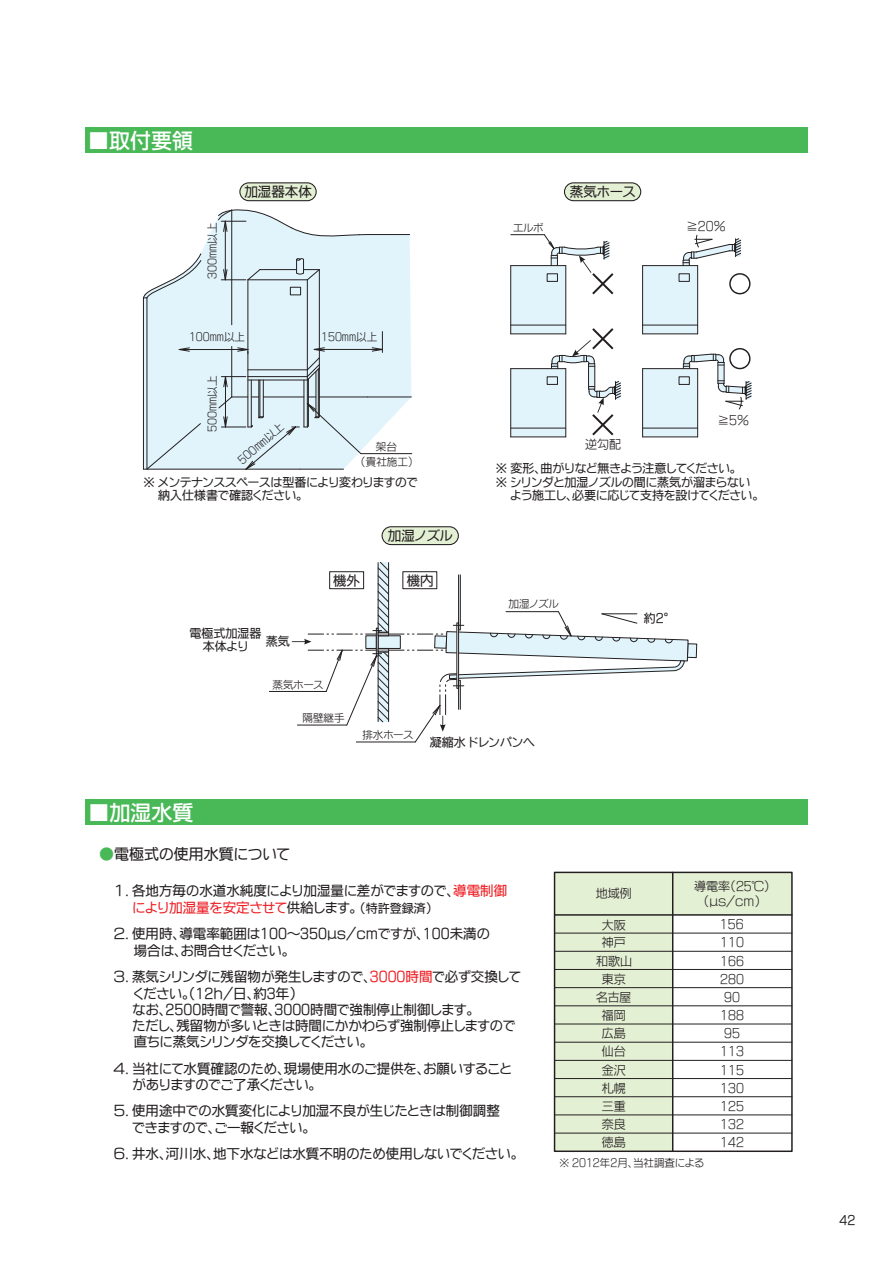
<style>
.page{position:relative;width:893px;height:1263px;background:#fff}
.page>*{position:absolute;margin:0;border:0;box-sizing:border-box;transform-origin:0 0}
.t1{font:21px "FGP Kaku Gothic Ca B";color:#fff}
.t2{font:15px "FGP Kaku Gothic Ca M";color:#231f20}
.t3{font:13.5px/16.2px "FGP Kaku Gothic Ca M";color:#231f20}
.t4{font:12px/13.2px "FGP Kaku Gothic Ca M";color:#231f20}
.t5{font:12px/18.1px "FGP Kaku Gothic Ca L";color:#231f20;text-align:center}
.t6{font:10.5px/15.8px "FGP Kaku Gothic Ca L";color:#231f20;text-align:center}
.s1{color:#49b857}
.s2{color:#ee1d23}
.s3{font-size:12px}
</style>
<div class="page">
<div style="left:85px;top:128px;width:723px;height:25px;background:#49b857"></div>
<hr style="left:269px;top:691px;width:57px;height:1px;background:#231f20">
<div style="left:382px;top:526px;width:77px;height:19px;background:#e4f0d4;border:1px solid #231f20;border-radius:9px"></div>
<svg style="left:292px;top:562px;width:405px;height:181px"></svg>
<svg style="left:144px;top:217px;width:267px;height:252px;background:#e3f3fa"></svg>
<hr style="left:308px;top:379px;width:1px;height:47px;background:#231f20">
<hr style="left:316px;top:371px;width:1px;height:46px;background:#231f20">
<hr style="left:318px;top:369px;width:1px;height:49px;background:#231f20">
<hr style="left:319px;top:368px;width:1px;height:49px;background:#231f20">
<hr style="left:260px;top:380px;width:1px;height:37px;background:#231f20">
<hr style="left:263px;top:380px;width:1px;height:37px;background:#231f20">
<hr style="left:259px;top:380px;width:1px;height:38px;background:#231f20">
<hr style="left:307px;top:377px;width:1px;height:50px;background:#231f20">
<hr style="left:304px;top:380px;width:1px;height:47px;background:#231f20">
<hr style="left:248px;top:377px;width:1px;height:50px;background:#231f20">
<hr style="left:251px;top:380px;width:1px;height:47px;background:#231f20">
<hr style="left:248px;top:376px;width:59px;height:1px;background:#231f20">
<hr style="left:248px;top:279px;width:59px;height:1px;background:#231f20">
<hr style="left:248px;top:380px;width:59px;height:1px;background:#231f20">
<hr style="left:248px;top:280px;width:1px;height:97px;background:#231f20">
<hr style="left:260px;top:269px;width:37px;height:1px;background:#231f20">
<hr style="left:307px;top:280px;width:1px;height:97px;background:#231f20">
<hr style="left:319px;top:270px;width:1px;height:98px;background:#231f20">
<svg style="left:296px;top:258px;width:24px;height:23px"></svg>
<hr style="left:225px;top:231px;width:1px;height:39px;background:#231f20">
<svg style="left:221px;top:269px;width:40px;height:12px"></svg>
<hr style="left:143px;top:298px;width:1px;height:171px;background:#231f20">
<hr style="left:231px;top:210px;width:1px;height:115px;background:#231f20">
<hr style="left:189px;top:349px;width:49px;height:1px;background:#231f20">
<svg style="left:237px;top:347px;width:12px;height:7px"></svg>
<svg style="left:179px;top:347px;width:11px;height:5px"></svg>
<svg style="left:146px;top:423px;width:55px;height:46px;background:#d8eaf1"></svg>
<hr style="left:324px;top:349px;width:48px;height:1px;background:#231f20">
<svg style="left:372px;top:331px;width:11px;height:21px"></svg>
<hr style="left:225px;top:387px;width:1px;height:30px;background:#231f20">
<svg style="left:221px;top:376px;width:25px;height:11px"></svg>
<hr style="left:510px;top:266px;width:1px;height:68px;background:#231f20">
<hr style="left:643px;top:334px;width:55px;height:1px;background:#231f20">
<hr style="left:642px;top:266px;width:1px;height:68px;background:#231f20">
<hr style="left:511px;top:437px;width:55px;height:1px;background:#231f20">
<hr style="left:510px;top:369px;width:1px;height:68px;background:#231f20">
<hr style="left:643px;top:437px;width:55px;height:1px;background:#231f20">
<hr style="left:642px;top:369px;width:1px;height:68px;background:#231f20">
<hr style="left:319px;top:397px;width:49px;height:1px;background:#231f20">
<hr style="left:143px;top:469px;width:157px;height:1px;background:#231f20">
<hr style="left:147px;top:298px;width:1px;height:171px;background:#231f20">
<svg style="left:218px;top:209px;width:150px;height:30px"></svg>
<svg style="left:143px;top:253px;width:59px;height:46px"></svg>
<hr style="left:231px;top:346px;width:1px;height:51px;background:#231f20">
<svg style="left:307px;top:347px;width:18px;height:34px"></svg>
<hr style="left:248px;top:369px;width:59px;height:1px;background:#231f20">
<div style="left:290px;top:287px;width:11px;height:8px;border:1px solid #231f20"></div>
<hr style="left:361px;top:453px;width:51px;height:1px;background:#231f20">
<svg style="left:218px;top:396px;width:144px;height:74px;background:#d4e5ec"></svg>
<hr style="left:368px;top:397px;width:43px;height:1px;background:#231f20">
<hr style="left:300px;top:469px;width:44px;height:1px;background:#231f20">
<hr style="left:368px;top:234px;width:42px;height:1px;background:#231f20">
<svg style="left:511px;top:234px;width:110px;height:203px"></svg>
<svg style="left:643px;top:235px;width:107px;height:99px"></svg>
<svg style="left:643px;top:348px;width:109px;height:89px"></svg>
<div style="left:564px;top:182px;width:77px;height:19px;background:#e4f0d4;border:1px solid #231f20;border-radius:9px"></div>
<div style="left:239px;top:182px;width:78px;height:19px;background:#e4f0d4;border:1px solid #231f20;border-radius:9px"></div>
<div style="left:85px;top:799px;width:723px;height:26px;background:#49b857"></div>
<div style="left:555px;top:872px;width:237px;height:43px;background:#e4f0d4"></div>
<div style="left:555px;top:915px;width:118px;height:236px;background:#e4f0d4"></div>
<div style="left:554px;top:872px;width:239px;height:280px;border:1px solid #231f20"></div>
<hr style="left:672px;top:872px;width:1px;height:279px;background:#231f20">
<hr style="left:555px;top:914px;width:237px;height:2px;background:#231f20">
<hr style="left:555px;top:933px;width:237px;height:1px;background:#231f20">
<hr style="left:555px;top:951px;width:237px;height:1px;background:#231f20">
<hr style="left:555px;top:969px;width:237px;height:1px;background:#231f20">
<hr style="left:555px;top:987px;width:237px;height:1px;background:#231f20">
<hr style="left:555px;top:1005px;width:237px;height:1px;background:#231f20">
<hr style="left:555px;top:1024px;width:237px;height:1px;background:#231f20">
<hr style="left:555px;top:1042px;width:237px;height:1px;background:#231f20">
<hr style="left:555px;top:1060px;width:237px;height:1px;background:#231f20">
<hr style="left:555px;top:1078px;width:237px;height:1px;background:#231f20">
<hr style="left:555px;top:1096px;width:237px;height:1px;background:#231f20">
<hr style="left:555px;top:1114px;width:237px;height:1px;background:#231f20">
<hr style="left:555px;top:1133px;width:237px;height:1px;background:#231f20">
<h1 class="t1" style="left:88px;top:130px;width:106px">■取付要領</h1>
<p class="t6" style="left:204px;top:279px;width:58px;rotate:-90deg">300MM以上</p>
<p class="t3" style="left:244px;top:184px;width:69px">加湿器本体</p>
<p class="t3" style="left:570px;top:184px;width:67px">蒸気ホース</p>
<p class="t6" style="left:513px;top:220px;width:32px">エルボ</p>
<p class="t5" style="left:686px;top:217px;width:41px">≧20％</p>
<p class="t6" style="left:189px;top:329px;width:58px">100MM以上</p>
<p class="t6" style="left:321px;top:329px;width:58px">150MM以上</p>
<p class="t6" style="left:204px;top:432px;width:58px;rotate:-90deg">500MM以上</p>
<p class="t6" style="left:234px;top:456px;width:58px;rotate:-41deg">500MM以上</p>
<p class="t6" style="left:361px;top:439px;width:54px">架台<br>（貴社施工）</p>
<p class="t4" style="left:143px;top:475px;width:276px">※ メンテナンススペースは型番により変わりますので　 納入仕様書で確認ください。</p>
<p class="t3" style="left:388px;top:528px;width:66px">加湿ノズル</p>
<p class="t3" style="left:333px;top:572px;width:28px">機外</p>
<p class="t3" style="left:407px;top:572px;width:28px">機内</p>
<p class="t4" style="left:190px;top:626px;width:74px;text-align:center">電極式加湿器本体より</p>
<p class="t4" style="left:266px;top:635px;width:25px">蒸気</p>
<p class="t6" style="left:273px;top:676px;width:52px">蒸気ホース</p>
<p class="t6" style="left:302px;top:710px;width:43px">隔壁継手</p>
<p class="t5" style="left:717px;top:411px;width:33px">≧5％</p>
<p class="t4" style="left:496px;top:462px;width:264px">※ 変形、曲がりなど無きよう注意してください。<br>※ シリンダと加湿ノズルの間に蒸気が溜まらない　 よう施工し、必要に応じて支持を設けてください。</p>
<p class="t5" style="left:585px;top:435px;width:37px">逆勾配</p>
<p class="t6" style="left:509px;top:596px;width:52px">加湿ノズル</p>
<p class="t4" style="left:644px;top:611px;width:27px">約2°</p>
<h1 class="t1" style="left:89px;top:802px;width:107px">■加湿水質</h1>
<p class="t6" style="left:362px;top:727px;width:52px">排水ホース</p>
<p class="t4" style="left:430px;top:735px;width:106px">凝縮水 ドレンパンへ</p>
<p class="t2" style="left:99px;top:846px;width:192px"><span class="s1">●</span>電極式の使用水質について</p>
<p class="t3" style="left:133px;top:883px;width:376px;text-indent:-19px">１． 各地方毎の水道水純度により加湿量に差がでますので、<span class="s2">導電制御により加湿量を安定させて</span>供給します。 <span class="s3">（特許登録済）</span></p>
<p class="t3" style="left:113px;top:926px;width:378px">２． 使用時、導電率範囲は100～350μｓ/ｃｍですが、100未満の　　場合は、お問合せください。</p>
<p class="t3" style="left:113px;top:969px;width:409px">３． 蒸気シリンダに残留物が発生しますので、<span class="s2">3000時間</span>で必ず交換して</p>
<p class="t3" style="left:113px;top:985px;width:184px">　　ください。（12ｈ/日、約3年）</p>
<p class="t3" style="left:133px;top:1001px;width:342px">なお、2500時間で警報、3000時間で強制停止制御します。</p>
<p class="t3" style="left:133px;top:1017px;width:384px">ただし、残留物が多いときは時間にかかわらず強制停止しますので</p>
<p class="t3" style="left:113px;top:1033px;width:254px">　　直ちに蒸気シリンダを交換してください。</p>
<p class="t3" style="left:133px;top:1060px;width:381px;text-indent:-19px">４． 当社にて水質確認のため、現場使用水のご提供を、お願いすることがありますのでご了承ください。</p>
<p class="t3" style="left:133px;top:1103px;width:369px;text-indent:-19px">５． 使用途中での水質変化により加湿不良が生じたときは制御調整できますので、ご一報ください。</p>
<p class="t3" style="left:113px;top:1146px;width:406px">６． 井水、河川水、地下水などは水質不明のため使用しないでください。</p>
<p class="t5" style="left:596px;top:884px;width:37px">地域例</p>
<p class="t5" style="left:694px;top:879px;width:77px;line-height:14.4px">導電率（25℃）（ΜＳ/ＣＭ）</p>
<p class="t5" style="left:602px;top:916px;width:25px">大阪</p>
<p class="t5" style="left:720px;top:915px;width:25px">156</p>
<p class="t5" style="left:602px;top:933px;width:25px">神戸</p>
<p class="t5" style="left:720px;top:933px;width:25px">110</p>
<p class="t5" style="left:596px;top:952px;width:37px">和歌山</p>
<p class="t5" style="left:720px;top:952px;width:25px">166</p>
<p class="t5" style="left:602px;top:970px;width:25px">東京</p>
<p class="t5" style="left:720px;top:970px;width:25px">280<br>90</p>
<p class="t5" style="left:596px;top:988px;width:37px">名古屋福岡広島</p>
<p class="t5" style="left:720px;top:1006px;width:25px">188</p>
<p class="t5" style="left:724px;top:1024px;width:17px">95</p>
<p class="t5" style="left:602px;top:1042px;width:25px">仙台</p>
<p class="t5" style="left:720px;top:1042px;width:25px;text-align:left">113<br>115</p>
<p class="t5" style="left:720px;top:1097px;width:25px;text-align:justify">125<br>132<br>142</p>
<p class="t5" style="left:602px;top:1061px;width:25px;text-align:justify">金沢札幌三重奈良徳島</p>
<p class="t6" style="left:559px;top:1155px;width:146px">※ 2012年2月、当社調査による</p>
<p class="t5" style="left:720px;top:1079px;width:25px">130</p>
<p class="t4" style="left:839px;top:1213px;width:17px">42</p>
</div>
